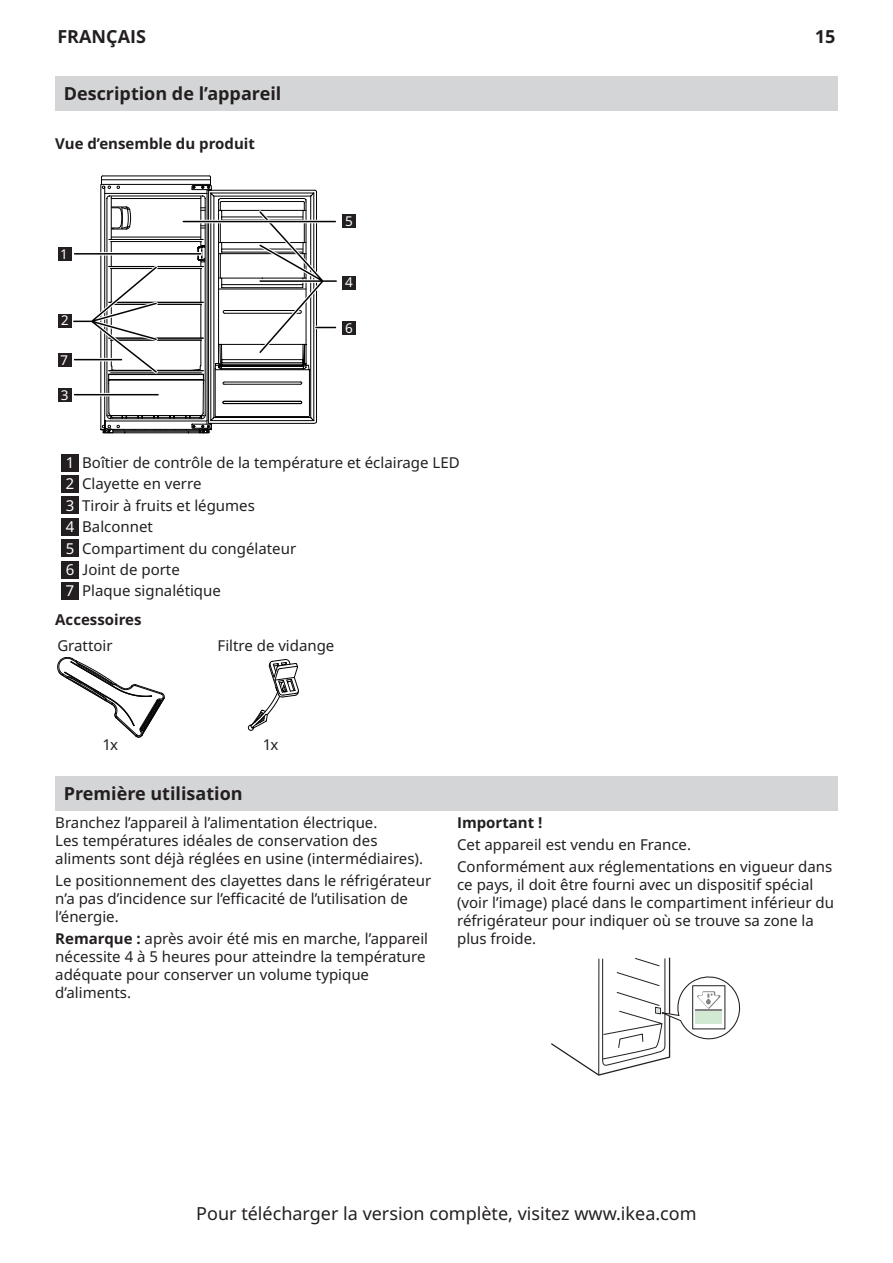
<style>
.page{position:relative;width:893px;height:1263px;background:#fff}
.page>*{position:absolute;margin:0;border:0;box-sizing:border-box;transform-origin:0 0}
.t1{font:700 18px "Noto IKEA Latin";color:#231f20}
.t2{font:18px "Noto IKEA Latin";color:#231f20}
.body_10pt{font:15px/18px "Noto IKEA Latin";color:#231f20}
.body_10pt-2{font:700 15px "Noto IKEA Latin";color:#231f20}
.body_10pt-3{font:15px "Noto IKEA Latin";color:#fff}
.t3{font:13.5px "Noto IKEA Latin";color:#fff}
.t4{font:13.5px "Noto IKEA Latin";color:#fff;scale:.96 1}
.s1{font-weight:700}
</style>
<div class="page">
<div style="left:55px;top:77px;width:783px;height:34px;background:#d4d5d6"></div>
<div style="left:342px;top:276px;width:13px;height:14px;background:#231f20"></div>
<div style="left:58px;top:247px;width:14px;height:14px;background:#231f20"></div>
<div style="left:58px;top:388px;width:14px;height:13px;background:#231f20"></div>
<div style="left:58px;top:314px;width:14px;height:13px;background:#231f20"></div>
<div style="left:58px;top:353px;width:14px;height:13px;background:#231f20"></div>
<div style="left:342px;top:214px;width:13px;height:14px;background:#231f20"></div>
<div style="left:342px;top:321px;width:13px;height:14px;background:#231f20"></div>
<svg style="left:71px;top:176px;width:266px;height:257px"></svg>
<hr style="left:183px;top:221px;width:153px;height:1px;background:#030303">
<div style="left:61px;top:454px;width:18px;height:17px;background:#231f20"></div>
<div style="left:61px;top:475px;width:18px;height:18px;background:#231f20"></div>
<div style="left:61px;top:497px;width:18px;height:17px;background:#231f20"></div>
<div style="left:61px;top:518px;width:18px;height:17px;background:#231f20"></div>
<div style="left:61px;top:540px;width:18px;height:17px;background:#231f20"></div>
<div style="left:61px;top:561px;width:18px;height:17px;background:#231f20"></div>
<div style="left:61px;top:582px;width:18px;height:17px;background:#231f20"></div>
<div style="left:55px;top:776px;width:783px;height:34px;background:#d4d5d6"></div>
<svg style="left:57px;top:657px;width:108px;height:81px"></svg>
<svg style="left:248px;top:659px;width:51px;height:72px"></svg>
<svg style="left:551px;top:957px;width:190px;height:119px"></svg>
<p class="t1" style="left:57px;top:24px;width:90px">FRANÇAIS</p>
<p class="t1" style="left:816px;top:24px;width:21px">15</p>
<h1 class="t1" style="left:64px;top:81px;width:219px">Description de l’appareil</h1>
<h2 class="body_10pt-2" style="left:55px;top:133px;width:201px">Vue d’ensemble du produit</h2>
<p class="t4" style="left:61px;top:244px;width:7px">1</p>
<p class="t3" style="left:61px;top:310px;width:9px">2</p>
<p class="t3" style="left:61px;top:350px;width:8px">7</p>
<p class="t3" style="left:61px;top:385px;width:9px">3</p>
<p class="t3" style="left:345px;top:211px;width:9px">5</p>
<p class="t3" style="left:345px;top:273px;width:9px">4</p>
<p class="t3" style="left:345px;top:318px;width:9px">6</p>
<p class="body_10pt-3" style="left:67px;top:452px;width:8px">1</p>
<p class="body_10pt" style="left:82px;top:453px;width:379px">Boîtier de contrôle de la température et éclairage LED</p>
<p class="body_10pt-3" style="left:66px;top:473px;width:10px">2</p>
<p class="body_10pt" style="left:82px;top:474px;width:121px">Clayette en verre</p>
<p class="body_10pt-3" style="left:66px;top:495px;width:10px">3</p>
<p class="body_10pt" style="left:82px;top:496px;width:174px">Tiroir à fruits et légumes</p>
<p class="body_10pt-3" style="left:66px;top:516px;width:10px">4</p>
<p class="body_10pt" style="left:82px;top:517px;width:72px">Balconnet</p>
<p class="body_10pt-3" style="left:66px;top:537px;width:10px">5</p>
<p class="body_10pt" style="left:82px;top:539px;width:216px">Compartiment du congélateur</p>
<p class="body_10pt-3" style="left:66px;top:559px;width:10px">6</p>
<p class="body_10pt" style="left:82px;top:560px;width:99px">Joint de porte</p>
<p class="body_10pt-3" style="left:66px;top:580px;width:9px">7</p>
<p class="body_10pt" style="left:82px;top:581px;width:140px">Plaque signalétique</p>
<p class="body_10pt-2" style="left:55px;top:609px;width:88px">Accessoires</p>
<p class="body_10pt" style="left:57px;top:636px;width:57px">Grattoir</p>
<p class="body_10pt" style="left:218px;top:636px;width:118px">Filtre de vidange</p>
<p class="body_10pt" style="left:104px;top:735px;width:16px">1x</p>
<p class="body_10pt" style="left:264px;top:735px;width:16px">1x</p>
<h1 class="t1" style="left:64px;top:781px;width:180px">Première utilisation</h1>
<p class="body_10pt" style="left:55px;top:813px;width:369px">Branchez l’appareil à l’alimentation électrique.<br>Les températures idéales de conservation des aliments sont déjà réglées en usine (intermédiaires).</p>
<p class="body_10pt" style="left:55px;top:871px;width:377px">Le positionnement des clayettes dans le réfrigérateur n’a pas d’incidence sur l’efficacité de l’utilisation de l’énergie.</p>
<p class="body_10pt" style="left:55px;top:929px;width:374px"><span class="s1">Remarque :</span> après avoir été mis en marche, l’appareil nécessite 4 à 5 heures pour atteindre la température adéquate pour conserver un volume typique d’aliments.</p>
<p class="body_10pt-2" style="left:457px;top:812px;width:87px">Important !</p>
<p class="body_10pt" style="left:457px;top:835px;width:235px">Cet appareil est vendu en France.</p>
<p class="body_10pt" style="left:457px;top:857px;width:378px">Conformément aux réglementations en vigueur dans ce pays, il doit être fourni avec un dispositif spécial (voir l’image) placé dans le compartiment inférieur du réfrigérateur pour indiquer où se trouve sa zone la plus froide.</p>
<p class="t2" style="left:196px;top:1201px;width:502px">Pour télécharger la version complète, visitez www.ikea.com</p>
</div>
